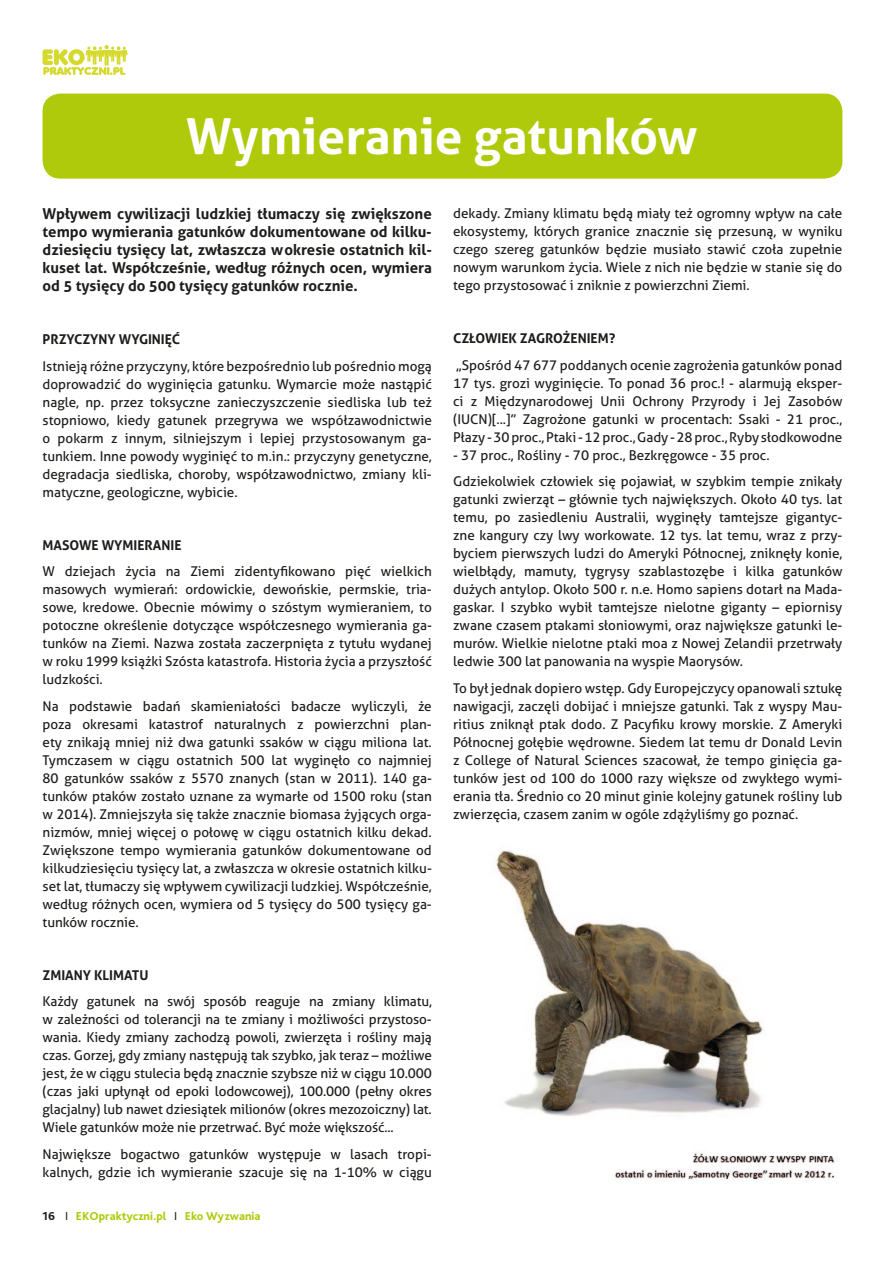
<style>
.page{position:relative;width:885px;height:1263px;background:#fff}
.page>*{position:absolute;margin:0;border:0;box-sizing:border-box;transform-origin:0 0}
.t1{font:700 49.5px "Aller";color:#fff}
.t2{font:700 15px/18px "Aller";color:#1d1d1b;text-align:justify}
.t3{font:13.5px/18px "Aller";color:#1d1d1b;text-align:justify}
.t4{font:700 13.5px "Aller";color:#1d1d1b}
.t5{font:800 12px "Bliss Pro";color:#afca0b}
.s1{color:#1d1d1b}
.s2{font-weight:400;color:#1d1d1b}
</style>
<div class="page">
<svg style="left:43px;top:45px;width:85px;height:30px"></svg>
<div style="left:43px;top:94px;width:799px;height:85px;background:#afca0b;border-radius:18px"></div>
<img style="left:496px;top:850px;width:339px;height:330px">
<h1 class="t1" style="left:186px;top:106px;width:512px">Wymieranie gatunków</h1>
<p class="t2" style="left:43px;top:205px;width:391px">Wpływem cywilizacji ludzkiej tłumaczy się zwiększone tempo wymierania gatunków dokumentowane od kilku&shy;dziesięciu tysięcy lat, zwłaszcza w okresie ostatnich kil&shy;kuset lat. Współcześnie, według różnych ocen, wymiera od 5 tysięcy do 500 tysięcy gatunków rocznie.</p>
<p class="t4" style="left:43px;top:331px;width:58px">PRZYCZYNY</p>
<p class="t4" style="left:119px;top:331px;width:36px">WYGINIĘ</p>
<p class="t4" style="left:172px;top:331px;width:10px">Ć</p>
<p class="t3" style="left:43px;top:357px;width:391px">Istnieją różne przyczyny, które bezpośrednio lub pośrednio mogą doprowadzić do wyginięcia gatunku. Wymarcie może nastąpić nagle, np. przez toksyczne zanieczyszczenie siedliska lub też stopniowo, kiedy gatunek przegrywa we współzawodnictwie o pokarm z innym, silniejszym i lepiej przystosowanym ga&shy;tunkiem. Inne powody wyginięć to m.in.: przyczyny genetyczne, degradacja siedliska, choroby, współzawodnictwo, zmiany kli&shy;matyczne, geologiczne, wybicie.</p>
<p class="t4" style="left:43px;top:537px;width:111px">MASOWE WYMIERAN</p>
<p class="t4" style="left:170px;top:537px;width:13px">IE</p>
<p class="t3" style="left:43px;top:562px;width:391px">W dziejach życia na Ziemi zidentyfikowano pięć wielkich masowych wymierań: ordowickie, dewońskie, permskie, tria&shy;sowe, kredowe. Obecnie mówimy o szóstym wymieraniem, to potoczne określenie dotyczące współczesnego wymierania ga&shy;tunków na Ziemi. Nazwa została zaczerpnięta z tytułu wydanej w roku 1999 książki Szósta katastrofa. Historia życia a przyszłość ludzkości.</p>
<p class="t3" style="left:43px;top:697px;width:391px">Na podstawie badań skamieniałości badacze wyliczyli, że poza okresami katastrof naturalnych z powierzchni plan&shy;ety znikają mniej niż dwa gatunki ssaków w ciągu miliona lat.<br>Tymczasem w ciągu ostatnich 500 lat wyginęło co najmniej 80 gatunków ssaków z 5570 znanych (stan w 2011). 140 ga&shy;tunków ptaków zostało uznane za wymarłe od 1500 roku (stan w 2014). Zmniejszyła się także znacznie biomasa żyjących orga&shy;nizmów, mniej więcej o połowę w ciągu ostatnich kilku dekad.<br>Zwiększone tempo wymierania gatunków dokumentowane od kilkudziesięciu tysięcy lat, a zwłaszcza w okresie ostatnich kilku&shy;set lat, tłumaczy się wpływem cywilizacji ludzkiej. Współcześnie, według różnych ocen, wymiera od 5 tysięcy do 500 tysięcy ga&shy;tunków rocznie.</p>
<p class="t4" style="left:43px;top:967px;width:17px">ZMIANY</p>
<p class="t4" style="left:94px;top:967px;width:56px">KLIMATU</p>
<p class="t3" style="left:43px;top:992px;width:391px">Każdy gatunek na swój sposób reaguje na zmiany klimatu, w zależności od tolerancji na te zmiany i możliwości przystoso&shy;wania. Kiedy zmiany zachodzą powoli, zwierzęta i rośliny mają czas. Gorzej, gdy zmiany następują tak szybko, jak teraz – możliwe jest, że w ciągu stulecia będą znacznie szybsze niż w ciągu 10.000 (czas jaki upłynął od epoki lodowcowej), 100.000 (pełny okres glacjalny) lub nawet dziesiątek milionów (okres mezozoiczny) lat.<br>Wiele gatunków może nie przetrwać. Być może większość...</p>
<p class="t3" style="left:43px;top:1145px;width:391px">Największe bogactwo gatunków występuje w lasach tropi&shy;kalnych, gdzie ich wymieranie szacuje się na 1-10% w ciągu</p>
<p class="t5" style="left:43px;top:1209px;width:219px"><span class="s1">16</span> <span class="s2">I</span> EKOpraktyczni.pl <span class="s2">I</span> Eko Wyzwania</p>
<p class="t3" style="left:453px;top:204px;width:391px">dekady. Zmiany klimatu będą miały też ogromny wpływ na całe ekosystemy, których granice znacznie się przesuną, w wyniku czego szereg gatunków będzie musiało stawić czoła zupełnie nowym warunkom życia. Wiele z nich nie będzie w stanie się do tego przystosować i zniknie z powierzchni Ziemi.</p>
<p class="t4" style="left:453px;top:330px;width:32px">CZŁOWIE</p>
<p class="t4" style="left:508px;top:330px;width:71px">K ZAGROŻENIEM</p>
<p class="t4" style="left:608px;top:330px;width:8px">?</p>
<p class="t3" style="left:453px;top:356px;width:391px">„Spośród 47 677 poddanych ocenie zagrożenia gatunków ponad 17 tys. grozi wyginięcie. To ponad 36 proc.! - alarmują eksper&shy;ci z Międzynarodowej Unii Ochrony Przyrody i Jej Zasobów (IUCN)[...]” Zagrożone gatunki w procentach: Ssaki - 21 proc., Płazy - 30 proc., Ptaki - 12 proc., Gady - 28 proc., Ryby słodkowodne</p>
<p class="t3" style="left:453px;top:441px;width:391px;line-height:26.5px">- 37 proc., Rośliny - 70 proc., Bezkręgowce - 35 proc.<br>Gdziekolwiek człowiek się pojawiał, w szybkim tempie znikały</p>
<p class="t3" style="left:453px;top:490px;width:391px">gatunki zwierząt – głównie tych największych. Około 40 tys. lat temu, po zasiedleniu Australii, wyginęły tamtejsze gigantyc&shy;zne kangury czy lwy workowate. 12 tys. lat temu, wraz z przy&shy;byciem pierwszych ludzi do Ameryki Północnej, zniknęły konie, wielbłądy, mamuty, tygrysy szablastozębe i kilka gatunków dużych antylop. Około 500 r. n.e. Homo sapiens dotarł na Mada&shy;gaskar. I szybko wybił tamtejsze nielotne giganty – epiornisy zwane czasem ptakami słoniowymi, oraz największe gatunki le&shy;murów. Wielkie nielotne ptaki moa z Nowej Zelandii przetrwały ledwie 300 lat panowania na wyspie Maorysów.</p>
<p class="t3" style="left:453px;top:679px;width:391px">To był jednak dopiero wstęp. Gdy Europejczycy opanowali sztukę nawigacji, zaczęli dobijać i mniejsze gatunki. Tak z wyspy Mau&shy;ritius zniknął ptak dodo. Z Pacyfiku krowy morskie. Z Ameryki Północnej gołębie wędrowne. Siedem lat temu dr Donald Levin z College of Natural Sciences szacował, że tempo ginięcia ga&shy;tunków jest od 100 do 1000 razy większe od zwykłego wymi&shy;erania tła. Średnio co 20 minut ginie kolejny gatunek rośliny lub zwierzęcia, czasem zanim w ogóle zdążyliśmy go poznać.</p>
</div>
